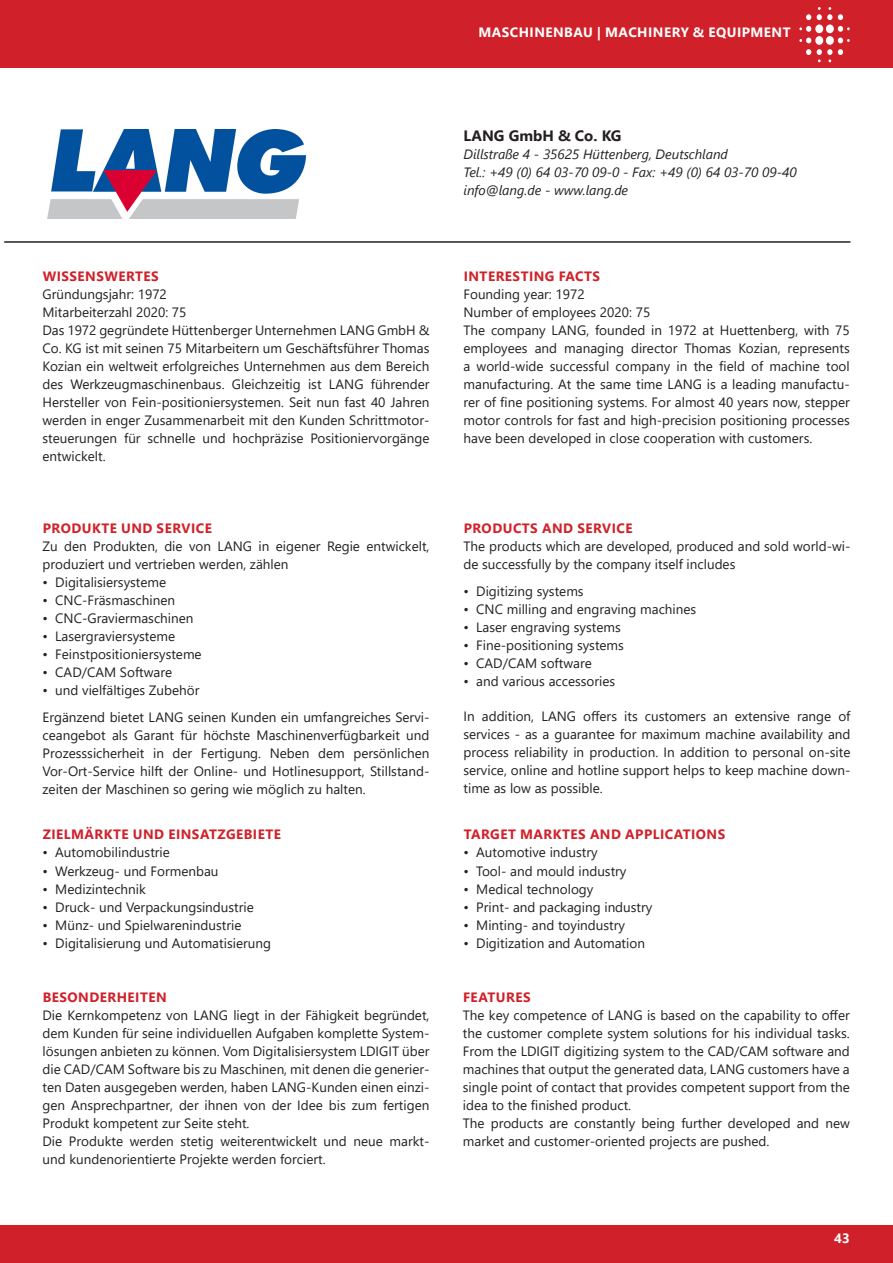
<style>
.page{position:relative;width:893px;height:1263px;background:#fff}
.page>*{position:absolute;margin:0;border:0;box-sizing:border-box;transform-origin:0 0}
.Fließtext{font:700 15px "Segoe UI";color:#231f20}
.Fließtext-2{font:13.5px/18px "Segoe UI";color:#231f20;text-align:justify}
.t1{font:700 13.5px "Segoe UI";letter-spacing:.035em;color:#d02029}
.Fließtext-3{font:italic 13.5px "Segoe UI";color:#231f20}
.t2{font:700 13.5px "Segoe UI";letter-spacing:.035em;color:#fff}
</style>
<div class="page">
<hr style="left:4px;top:241px;width:846px;height:2px;background:#231f20">
<div style="left:0;top:0;width:893px;height:68px;background:#d02029"></div>
<div style="left:0;top:1226px;width:893px;height:37px;background:#d02029"></div>
<svg style="left:806px;top:49px;width:5px;height:6px"></svg>
<svg style="left:799px;top:26px;width:12px;height:6px"></svg>
<svg style="left:806px;top:14px;width:5px;height:6px"></svg>
<svg style="left:799px;top:38px;width:12px;height:5px"></svg>
<svg style="left:817px;top:7px;width:15px;height:13px"></svg>
<div style="left:815px;top:36px;width:8px;height:9px;background:#fff;border-radius:50%"></div>
<svg style="left:838px;top:49px;width:5px;height:6px"></svg>
<svg style="left:838px;top:26px;width:12px;height:6px"></svg>
<svg style="left:838px;top:14px;width:5px;height:6px"></svg>
<svg style="left:838px;top:38px;width:12px;height:5px"></svg>
<div style="left:815px;top:24px;width:8px;height:9px;background:#fff;border-radius:50%"></div>
<svg style="left:817px;top:49px;width:15px;height:13px"></svg>
<div style="left:826px;top:36px;width:8px;height:9px;background:#fff;border-radius:50%"></div>
<div style="left:826px;top:24px;width:8px;height:9px;background:#fff;border-radius:50%"></div>
<img style="left:47px;top:130px;width:259px;height:89px">
<p class="t2" style="left:478px;top:20px;width:314px">MASCHINENBAU | MACHINERY &amp; EQUIPMENT</p>
<p class="Fließtext" style="left:463px;top:121px;width:160px">LANG GmbH &amp; Co. KG</p>
<p class="Fließtext-3" style="left:463px;top:141px;width:266px">Dillstraße 4 - 35625 Hüttenberg, Deutschland</p>
<p class="Fließtext-3" style="left:463px;top:159px;width:335px">Tel.: +49 (0) 64 03-70 09-0 - Fax: +49 (0) 64 03-70 09-40</p>
<p class="Fließtext-3" style="left:463px;top:177px;width:166px">info@lang.de - www.lang.de</p>
<p class="t1" style="left:43px;top:264px;width:118px">WISSENSWERTES</p>
<p class="t1" style="left:464px;top:264px;width:138px">INTERESTING FACTS</p>
<p class="Fließtext-2" style="left:43px;top:284px;width:126px">Gründungsjahr: 1972</p>
<p class="Fließtext-2" style="left:43px;top:302px;width:146px">Mitarbeiterzahl 2020: 75</p>
<p class="Fließtext-2" style="left:43px;top:320px;width:388px">Das 1972 gegründete Hüttenberger Unternehmen LANG GmbH &amp; Co. KG ist mit seinen 75 Mitarbeitern um Geschäftsführer Thomas Kozian ein weltweit erfolgreiches Unternehmen aus dem Bereich des Werkzeugmaschinenbaus. Gleichzeitig ist LANG führender Hersteller von Fein-positioniersystemen. Seit nun fast 40 Jahren werden in enger Zusammenarbeit mit den Kunden Schrittmotor&shy;steuerungen für schnelle und hochpräzise Positioniervorgänge entwickelt.</p>
<p class="t1" style="left:43px;top:516px;width:171px">PRODUKTE UND SERVICE</p>
<p class="Fließtext-2" style="left:43px;top:536px;width:388px">Zu den Produkten, die von LANG in eigener Regie entwickelt, produziert und vertrieben werden, zählen</p>
<p class="Fließtext-2" style="left:43px;top:572px;width:125px">• Digitalisiersysteme</p>
<p class="Fließtext-2" style="left:43px;top:590px;width:134px">• CNC-Fräsmaschinen</p>
<p class="Fließtext-2" style="left:43px;top:608px;width:152px">• CNC-Graviermaschinen</p>
<p class="Fließtext-2" style="left:43px;top:626px;width:134px">• Lasergraviersysteme</p>
<p class="Fließtext-2" style="left:43px;top:644px;width:161px">• Feinstpositioniersysteme</p>
<p class="Fließtext-2" style="left:43px;top:662px;width:131px">• CAD/CAM Software</p>
<p class="Fließtext-2" style="left:43px;top:680px;width:158px">• und vielfältiges Zubehör</p>
<p class="Fließtext-2" style="left:43px;top:707px;width:388px">Ergänzend bietet LANG seinen Kunden ein umfangreiches Servi&shy;ceangebot als Garant für höchste Maschinenverfügbarkeit und Prozesssicherheit in der Fertigung. Neben dem persönlichen Vor-Ort-Service hilft der Online- und Hotlinesupport, Stillstand&shy;zeiten der Maschinen so gering wie möglich zu halten.</p>
<p class="t1" style="left:43px;top:822px;width:240px">ZIELMÄRKTE UND EINSATZGEBIETE</p>
<p class="Fließtext-2" style="left:43px;top:842px;width:129px">• Automobilindustrie</p>
<p class="Fließtext-2" style="left:43px;top:860px;width:178px">• Werkzeug- und Formenbau</p>
<p class="Fließtext-2" style="left:43px;top:878px;width:105px">• Medizintechnik</p>
<p class="Fließtext-2" style="left:43px;top:896px;width:213px">• Druck- und Verpackungsindustrie</p>
<p class="Fließtext-2" style="left:43px;top:914px;width:200px">• Münz- und Spielwarenindustrie</p>
<p class="Fließtext-2" style="left:43px;top:932px;width:230px">• Digitalisierung und Automatisierung</p>
<p class="t1" style="left:43px;top:984px;width:125px">BESONDERHEITEN</p>
<p class="Fließtext-2" style="left:43px;top:1004px;width:388px">Die Kernkompetenz von LANG liegt in der Fähigkeit begründet, dem Kunden für seine individuellen Aufgaben komplette System&shy;lösungen anbieten zu können. Vom Digitalisiersystem LDIGIT über die CAD/CAM Software bis zu Maschinen, mit denen die generier&shy;ten Daten ausgegeben werden, haben LANG-Kunden einen einzi&shy;gen Ansprechpartner, der ihnen von der Idee bis zum fertigen Produkt kompetent zur Seite steht.</p>
<p class="Fließtext-2" style="left:43px;top:1130px;width:388px">Die Produkte werden stetig weiterentwickelt und neue markt&shy;und kundenorientierte Projekte werden forciert.</p>
<p class="Fließtext-2" style="left:463px;top:284px;width:123px">Founding year: 1972</p>
<p class="Fließtext-2" style="left:463px;top:302px;width:188px">Number of employees 2020: 75</p>
<p class="Fließtext-2" style="left:463px;top:320px;width:388px">The company LANG, founded in 1972 at Huettenberg, with 75 employees and managing director Thomas Kozian, represents a world-wide successful company in the field of machine tool manufacturing. At the same time LANG is a leading manufactu&shy;rer of fine positioning systems. For almost 40 years now, stepper motor controls for fast and high-precision positioning processes have been developed in close cooperation with customers.</p>
<p class="t1" style="left:464px;top:516px;width:170px">PRODUCTS AND SERVICE</p>
<p class="Fließtext-2" style="left:463px;top:536px;width:388px">The products which are developed, produced and sold world-wi&shy;de successfully by the company itself includes</p>
<p class="Fließtext-2" style="left:463px;top:581px;width:122px">• Digitizing systems</p>
<p class="Fließtext-2" style="left:463px;top:599px;width:234px">• CNC milling and engraving machines</p>
<p class="Fließtext-2" style="left:463px;top:617px;width:159px">• Laser engraving systems</p>
<p class="Fließtext-2" style="left:463px;top:635px;width:162px">• Fine-positioning systems</p>
<p class="Fließtext-2" style="left:463px;top:653px;width:130px">• CAD/CAM software</p>
<p class="Fließtext-2" style="left:463px;top:671px;width:153px">• and various accessories</p>
<p class="Fließtext-2" style="left:463px;top:706px;width:388px">In addition, LANG offers its customers an extensive range of services - as a guarantee for maximum machine availability and process reliability in production. In addition to personal on-site service, online and hotline support helps to keep machine down&shy;time as low as possible.</p>
<p class="t1" style="left:464px;top:822px;width:263px">TARGET MARKTES AND APPLICATIONS</p>
<p class="Fließtext-2" style="left:463px;top:842px;width:136px">• Automotive industry</p>
<p class="Fließtext-2" style="left:463px;top:860px;width:164px">• Tool- and mould industry</p>
<p class="Fließtext-2" style="left:463px;top:878px;width:131px">• Medical technology</p>
<p class="Fließtext-2" style="left:463px;top:896px;width:190px">• Print- and packaging industry</p>
<p class="Fließtext-2" style="left:463px;top:914px;width:163px">• Minting- and toyindustry</p>
<p class="Fließtext-2" style="left:463px;top:932px;width:183px">• Digitization and Automation</p>
<p class="t1" style="left:463px;top:984px;width:69px">FEATURES</p>
<p class="Fließtext-2" style="left:463px;top:1004px;width:388px">The key competence of LANG is based on the capability to offer the customer complete system solutions for his individual tasks.<br>From the LDIGIT digitizing system to the CAD/CAM software and machines that output the generated data, LANG customers have a single point of contact that provides competent support from the idea to the finished product.</p>
<p class="Fließtext-2" style="left:463px;top:1112px;width:388px">The products are constantly being further developed and new market and customer-oriented projects are pushed.</p>
<p class="t2" style="left:834px;top:1225px;width:17px">43</p>
</div>
